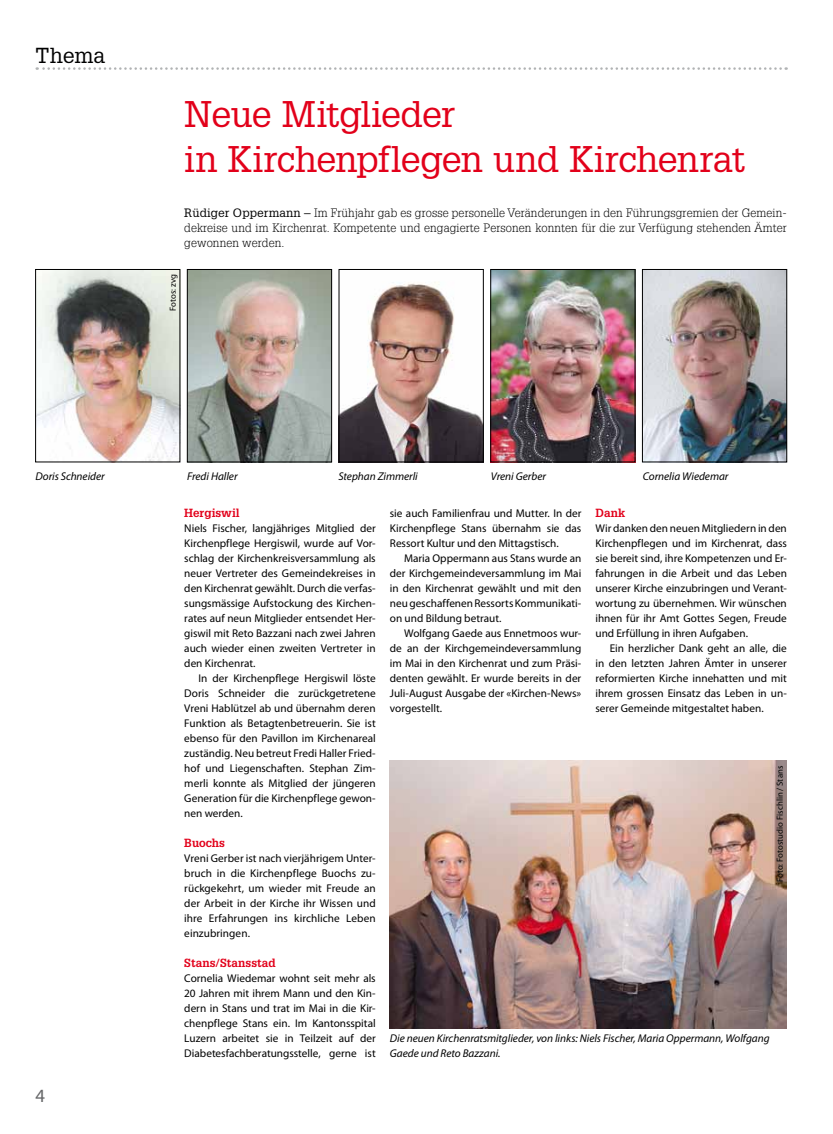
<style>
.page{position:relative;width:833px;height:1134px;background:#fff}
.page>*{position:absolute;margin:0;border:0;box-sizing:border-box;transform-origin:0 0}
.t1{font:36.25px/45px "Glypha LT Std";letter-spacing:-.005em;color:#e2001a}
.t2{font:21.25px "Glypha LT Std";color:#000}
.t3{font:18.75px "Myriad Pro";color:#646567}
.t4{font:300 11.88px/15px "Glypha LT Std";letter-spacing:.01em;color:#000;text-align:justify}
.t5{font:700 11.5px "Glypha LT Std";letter-spacing:.005em;color:#e2001a}
.t6{font:11.25px/15px "Myriad Pro";color:#000;text-align:justify}
.t7{font:italic 11.25px/15px "Myriad Pro";color:#000}
.t8{font:8.75px "Myriad Pro";letter-spacing:.005em;color:#000}
.s1{font-weight:400}
</style>
<div class="page">
<svg style="left:37px;top:67px;width:749px;height:3px"></svg>
<img style="left:390px;top:761px;width:397px;height:268px">
<img style="left:189px;top:271px;width:141px;height:189px">
<div style="left:187px;top:269px;width:145px;height:193px;border:1px solid #000"></div>
<img style="left:37px;top:271px;width:141px;height:189px">
<div style="left:35px;top:269px;width:145px;height:193px;border:1px solid #000"></div>
<img style="left:341px;top:282px;width:140px;height:178px">
<div style="left:339px;top:269px;width:144px;height:193px;border:1px solid #000"></div>
<img style="left:492px;top:271px;width:141px;height:189px">
<div style="left:490px;top:269px;width:145px;height:193px;border:1px solid #000"></div>
<img style="left:644px;top:271px;width:141px;height:189px">
<div style="left:642px;top:269px;width:145px;height:193px;border:1px solid #000"></div>
<h2 class="t2" style="left:35px;top:42px;width:71px">Thema</h2>
<h1 class="t1" style="left:184px;top:91px;width:562px">Neue Mitglieder<br>in Kirchenpflegen und Kirchenrat</h1>
<p class="t4" style="left:184px;top:206px;width:604px"><span class="s1">Rüdiger Oppermann –</span> Im Frühjahr gab es grosse personelle Veränderungen in den Führungsgremien der Gemein&shy;dekreise und im Kirchenrat. Kompetente und engagierte Personen konnten für die zur Verfügung stehenden Ämter gewonnen werden.</p>
<p class="t8" style="left:167px;top:311px;width:39px;rotate:-90deg">Fotos: zvg</p>
<p class="t7" style="left:35px;top:468px;width:71px">Doris Schneider</p>
<p class="t7" style="left:187px;top:468px;width:52px">Fredi Haller</p>
<p class="t7" style="left:338px;top:468px;width:81px">Stephan Zimmerli</p>
<p class="t7" style="left:491px;top:468px;width:57px">Vreni Gerber</p>
<p class="t7" style="left:643px;top:468px;width:87px">Cornelia Wiedemar</p>
<h3 class="t3" style="left:35px;top:1084px;width:11px">4</h3>
<p class="t5" style="left:184px;top:506px;width:57px">Hergiswil</p>
<p class="t6" style="left:184px;top:521px;width:193px">Niels Fischer, langjähriges Mitglied der Kirchenpflege Hergiswil, wurde auf Vor&shy;schlag der Kirchenkreisversammlung als neuer Vertreter des Gemeindekreises in den Kirchenrat gewählt. Durch die verfas&shy;sungsmässige Aufstockung des Kirchen&shy;rates auf neun Mitglieder entsendet Her&shy;giswil mit Reto Bazzani nach zwei Jahren auch wieder einen zweiten Vertreter in den Kirchenrat.</p>
<p class="t6" style="left:184px;top:671px;width:193px;text-indent:14px">In der Kirchenpflege Hergiswil löste Doris Schneider die zurückgetretene Vreni Hablützel ab und übernahm deren Funktion als Betagtenbetreuerin. Sie ist ebenso für den Pavillon im Kirchenareal zuständig. Neu betreut Fredi Haller Fried&shy;hof und Liegenschaften. Stephan Zim&shy;merli konnte als Mitglied der jüngeren Generation für die Kirchenpflege gewon&shy;nen werden.</p>
<p class="t5" style="left:184px;top:836px;width:42px">Buochs</p>
<p class="t6" style="left:184px;top:851px;width:193px">Vreni Gerber ist nach vierjährigem Unter&shy;bruch in die Kirchenpflege Buochs zu&shy;rückgekehrt, um wieder mit Freude an der Arbeit in der Kirche ihr Wissen und ihre Erfahrungen ins kirchliche Leben einzubringen.</p>
<p class="t5" style="left:184px;top:956px;width:93px">Stans/Stansstad</p>
<p class="t6" style="left:184px;top:971px;width:193px">Cornelia Wiedemar wohnt seit mehr als 20 Jahren mit ihrem Mann und den Kin&shy;dern in Stans und trat im Mai in die Kir&shy;chenpflege Stans ein. Im Kantonsspital Luzern arbeitet sie in Teilzeit auf der Diabetesfachberatungsstelle, gerne ist</p>
<p class="t6" style="left:390px;top:506px;width:193px">sie auch Familienfrau und Mutter. In der Kirchenpflege Stans übernahm sie das Ressort Kultur und den Mittagstisch.</p>
<p class="t6" style="left:390px;top:551px;width:193px;text-indent:14px">Maria Oppermann aus Stans wurde an der Kirchgemeindeversammlung im Mai in den Kirchenrat gewählt und mit den neu geschaffenen Ressorts Kommunikati&shy;on und Bildung betraut.</p>
<p class="t6" style="left:390px;top:626px;width:193px;text-indent:14px">Wolfgang Gaede aus Ennetmoos wur&shy;de an der Kirchgemeindeversammlung im Mai in den Kirchenrat und zum Präsi&shy;denten gewählt. Er wurde bereits in der Juli-August Ausgabe der «Kirchen-News» vorgestellt.</p>
<p class="t5" style="left:595px;top:506px;width:31px">Dank</p>
<p class="t6" style="left:595px;top:521px;width:193px">Wir danken den neuen Mitgliedern in den Kirchenpflegen und im Kirchenrat, dass sie bereit sind, ihre Kompetenzen und Er&shy;fahrungen in die Arbeit und das Leben unserer Kirche einzubringen und Verant&shy;wortung zu übernehmen. Wir wünschen ihnen für ihr Amt Gottes Segen, Freude und Erfüllung in ihren Aufgaben.</p>
<p class="t6" style="left:595px;top:641px;width:193px;text-indent:14px">Ein herzlicher Dank geht an alle, die in den letzten Jahren Ämter in unserer reformierten Kirche innehatten und mit ihrem grossen Einsatz das Leben in un&shy;serer Gemeinde mitgestaltet haben.</p>
<p class="t8" style="left:774px;top:882px;width:118px;rotate:-90deg">Foto: Fotostudio Fischlin / Stans</p>
<p class="t7" style="left:390px;top:1031px;width:381px">Die neuen Kirchenratsmitglieder, von links: Niels Fischer, Maria Oppermann, Wolfgang<br>Gaede und Reto Bazzani.</p>
</div>
